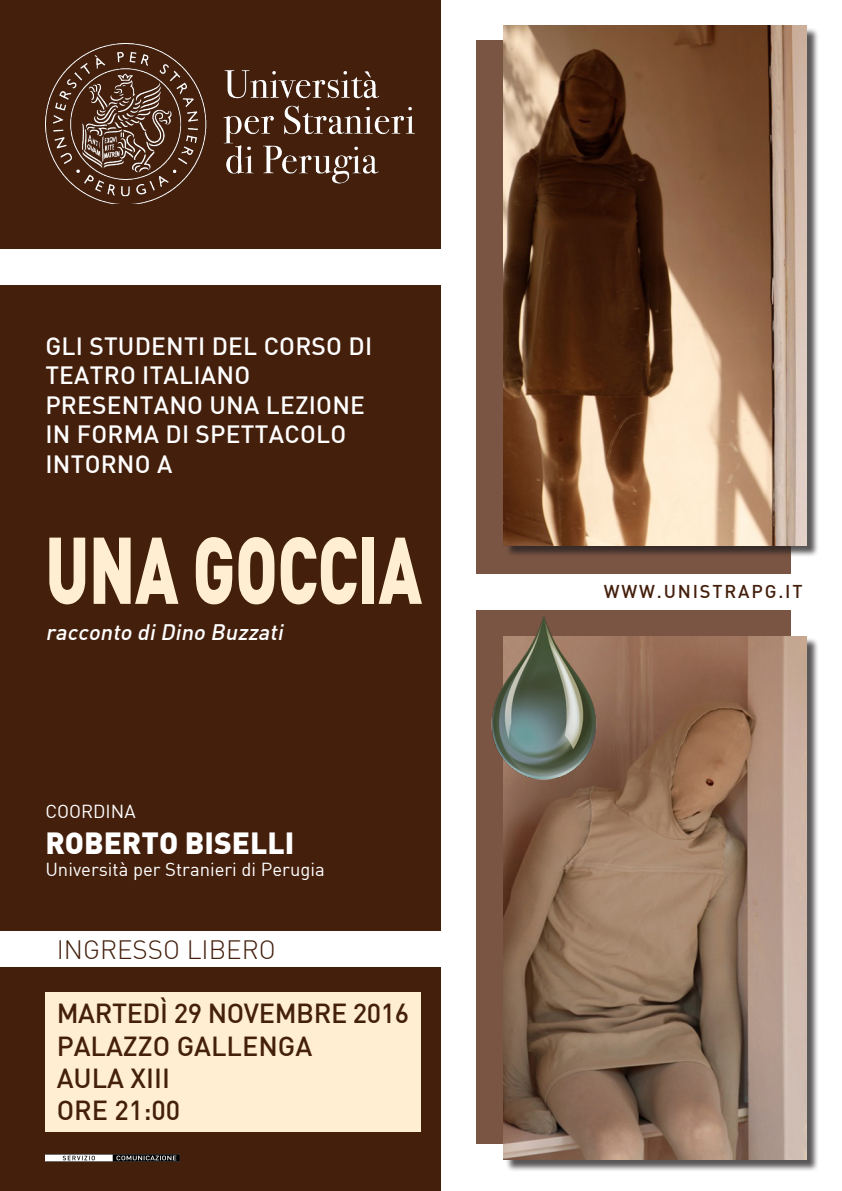
<style>
.page{position:relative;width:842px;height:1191px;background:#fff}
.page>*{position:absolute;margin:0;border:0;box-sizing:border-box;transform-origin:0 0}
.t1{font:900 93px "DIN";letter-spacing:-.005em;color:#ffeed2;scale:.71 1}
.t2{font:900 30px "DIN";color:#fff}
.t3{font:500 27px "DIN";color:#441f0c}
.t4{font:300 26px "DIN";color:#441f0c}
.t5{font:500 24.5px "DIN";letter-spacing:.01em;color:#fff}
.t6{font:italic 500 22px "DIN";color:#fff}
.t7{font:18.5px "DIN";color:#fff}
.t8{font:500 18.2px "DIN";letter-spacing:.1em;color:#441f0c}
</style>
<div class="page">
<div style="left:0;top:0;width:440px;height:1191px;background:#441f0c"></div>
<img style="left:45px;top:1155px;width:134px;height:6px">
<img style="left:45px;top:44px;width:369px;height:160px">
<div style="left:45px;top:992px;width:376px;height:140px;background:#ffeed2"></div>
<div style="left:0;top:931px;width:454px;height:36px;background:#fff"></div>
<div style="left:476px;top:40px;width:315px;height:534px;background:#7a5543"></div>
<div style="left:505px;top:27px;width:314px;height:531px;background:#231f20;opacity:.75"></div>
<img style="left:503px;top:25px;width:303px;height:520px">
<div style="left:476px;top:609px;width:315px;height:534px;background:#7a5543"></div>
<div style="left:505px;top:638px;width:314px;height:534px;background:#231f20;opacity:.75"></div>
<img style="left:503px;top:636px;width:303px;height:523px">
<div style="left:0;top:249px;width:454px;height:36px;background:#fff"></div>
<img style="left:476px;top:609px;width:164px;height:186px">
<p class="t5" style="left:45px;top:330px;width:328px">GLI STUDENTI DEL CORSO DI</p>
<p class="t5" style="left:45px;top:360px;width:206px">TEATRO ITALIANO</p>
<p class="t5" style="left:45px;top:389px;width:321px">PRESENTANO UNA LEZIONE</p>
<p class="t5" style="left:45px;top:418px;width:302px">IN FORMA DI SPETTACOLO</p>
<p class="t5" style="left:45px;top:448px;width:129px">INTORNO A</p>
<p class="t1" style="left:45px;top:508px;width:532px">UNA GOCCIA</p>
<p class="t6" style="left:45px;top:618px;width:244px">racconto diDino Buzzati</p>
<p class="t7" style="left:45px;top:799px;width:92px">COORDINA</p>
<p class="t2" style="left:45px;top:822px;width:250px">ROBERTO BISELLI</p>
<p class="t7" style="left:45px;top:857px;width:281px">Università per Stranieri di Perugia</p>
<p class="t4" style="left:57px;top:934px;width:221px">INGRESSO LIBERO</p>
<p class="t3" style="left:57px;top:996px;width:354px">MARTEDÌ 29 NOVEMBRE 2016</p>
<p class="t3" style="left:57px;top:1028px;width:257px">PALAZZO GALLENGA</p>
<p class="t3" style="left:57px;top:1061px;width:115px">AULA XIII</p>
<p class="t3" style="left:57px;top:1093px;width:125px">ORE 21:00</p>
<p class="t8" style="left:604px;top:580px;width:200px">WWW.UNISTRAPG.IT</p>
</div>
